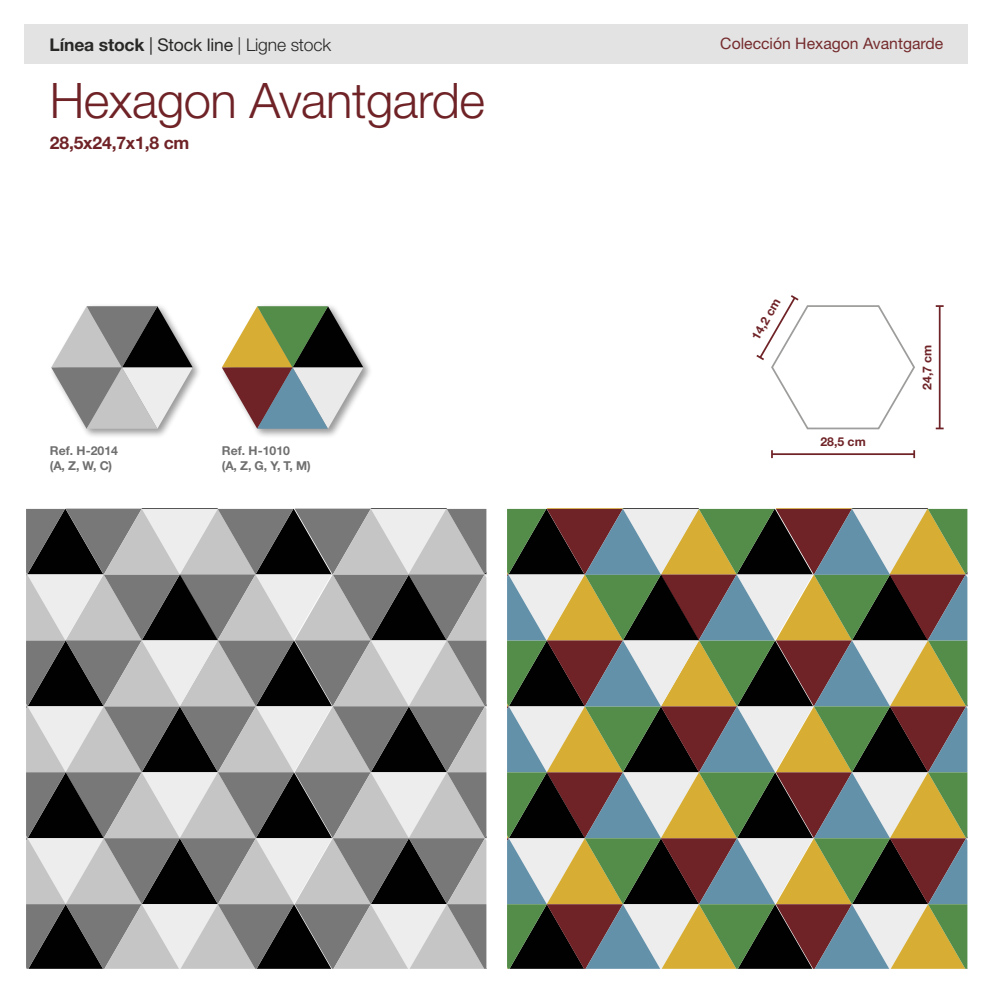
<style>
.page{position:relative;width:993px;height:993px;background:#fff}
.page>*{position:absolute;margin:0;border:0;box-sizing:border-box;transform-origin:0 0}
.t1{font:300 49px "Helvetica Neue LT Std";letter-spacing:-.01em;color:#6f2327}
.t2{font:300 17.5px "Helvetica Neue LT Std";letter-spacing:-.01em;color:#282827}
.t3{font:700 17.5px "Helvetica Neue LT Std";letter-spacing:-.01em;color:#6f2327}
.t4{font:15.75px "Helvetica Neue LT Std";color:#752b2d}
.t5{font:700 12.25px/14.7px "Helvetica Neue LT Std";color:#706f6f}
.t6{font:700 12.25px "Helvetica Neue LT Std";color:#6f2327}
.s1{font-weight:700}
.s2{font-weight:400}
</style>
<div class="page">
<div style="left:25px;top:25px;width:942px;height:39px;background:#e3e3e3"></div>
<div style="left:219px;top:303px;width:154px;height:135px;background:#000;opacity:.4"></div>
<svg style="left:222px;top:306px;width:141px;height:122px"></svg>
<div style="left:49px;top:303px;width:153px;height:135px;background:#000;opacity:.4"></div>
<svg style="left:51px;top:306px;width:142px;height:122px"></svg>
<hr style="left:938px;top:306px;width:2px;height:122px;background:#6f2327">
<svg style="left:935px;top:305px;width:8px;height:2px"></svg>
<svg style="left:935px;top:427px;width:8px;height:2px"></svg>
<svg style="left:756px;top:295px;width:159px;height:135px"></svg>
<hr style="left:771px;top:453px;width:142px;height:2px;background:#6f2327">
<svg style="left:26px;top:508px;width:460px;height:460px;background:#939293"></svg>
<svg style="left:507px;top:508px;width:460px;height:460px;background:#7d7b60"></svg>
<h2 class="t2" style="left:50px;top:34px;width:283px"><span class="s1">Línea stock</span> <span class="s2">| Stock line</span> | Ligne stock</h2>
<p class="t4" style="left:720px;top:34px;width:224px">Colección Hexagon Avantgarde</p>
<h1 class="t1" style="left:50px;top:70px;width:436px">Hexagon Avantgarde</h1>
<h2 class="t3" style="left:50px;top:132px;width:141px">28,5x24,7x1,8 cm</h2>
<p class="t5" style="left:50px;top:443px;width:70px">Ref. H-2014 (A, Z, W, C)</p>
<p class="t5" style="left:222px;top:443px;width:90px">Ref. H-1010<br>(A, Z, G, Y, T, M)</p>
<p class="t6" style="left:747px;top:334px;width:47px;rotate:-60deg">14,2 cm</p>
<p class="t6" style="left:820px;top:434px;width:47px">28,5 cm</p>
<p class="t6" style="left:919px;top:390px;width:47px;rotate:-90deg">24,7 cm</p>
</div>
